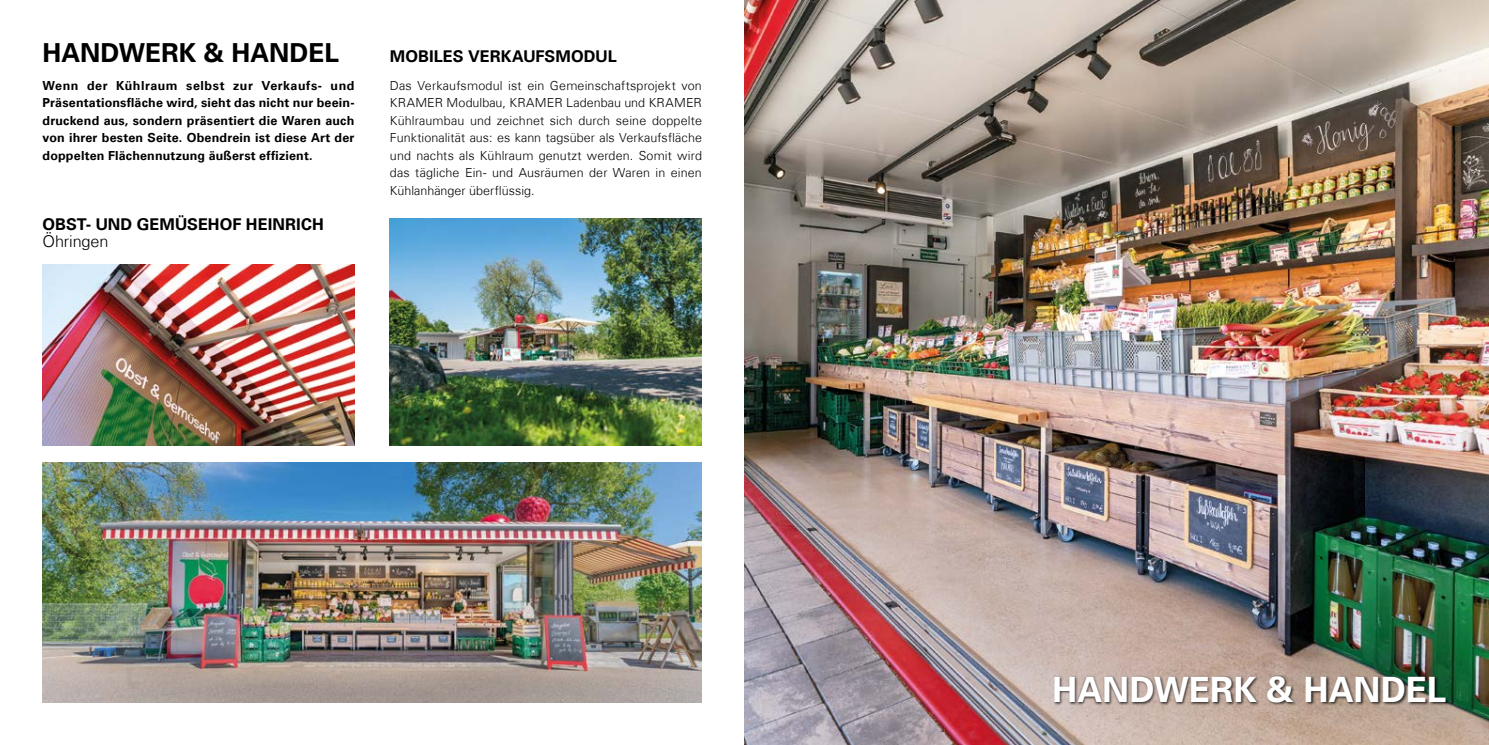
<style>
.page{position:relative;width:1489px;height:745px;background:#fff}
.page>*{position:absolute;margin:0;border:0;box-sizing:border-box;transform-origin:0 0}
.t1{font:700 35px "Univers Com 65";color:#fff}
.t2{font:700 26.25px "Univers Com 65";letter-spacing:.005em;color:#000}
.t3{font:700 16.25px "Univers Com 65";letter-spacing:.005em;color:#000}
.t4{font:300 16.25px "Univers Com 45";letter-spacing:-.005em;color:#000}
.t5{font:300 12.5px/17.5px "Univers Com 45";letter-spacing:.005em;color:#000;text-align:justify}
.t6{font:700 12.5px/17.5px "Univers Com 65";letter-spacing:.015em;color:#000;text-align:justify}
</style>
<div class="page">
<img style="left:390px;top:218px;width:312px;height:227px">
<img style="left:43px;top:462px;width:659px;height:240px">
<img style="left:43px;top:264px;width:311px;height:181px">
<img style="left:744px;top:0;width:744px;height:744px">
<div style="left:1053px;top:674px;width:395px;height:30px;background:#000;opacity:.75"></div>
<h2 class="t2" style="left:43px;top:37px;width:298px">HANDWERK &amp; HANDEL</h2>
<p class="t6" style="left:43px;top:77px;width:313px">Wenn der Kühlraum selbst zur Verkaufs- und Präsentationsfläche wird, sieht das nicht nur beein&shy;druckend aus, sondern präsentiert die Waren auch von ihrer besten Seite. Obendrein ist diese Art der doppelten Flächennutzung äußerst effizient.</p>
<h3 class="t3" style="left:43px;top:214px;width:283px">OBST- UND GEMÜSEHOF HEINRICH</h3>
<h3 class="t4" style="left:43px;top:232px;width:67px">Öhringen</h3>
<h3 class="t3" style="left:390px;top:46px;width:228px">MOBILES VERKAUFSMODUL</h3>
<p class="t5" style="left:390px;top:76px;width:313px">Das Verkaufsmodul ist ein Gemeinschaftsprojekt von KRAMER Modulbau, KRAMER Ladenbau und KRAMER Kühlraumbau und zeichnet sich durch seine doppelte Funktionalität aus: es kann tagsüber als Verkaufsfläche und nachts als Kühlraum genutzt werden. Somit wird das tägliche Ein- und Ausräumen der Waren in einen Kühlanhänger überflüssig.</p>
<h1 class="t1" style="left:1052px;top:668px;width:396px">HANDWERK &amp; HANDEL</h1>
</div>
